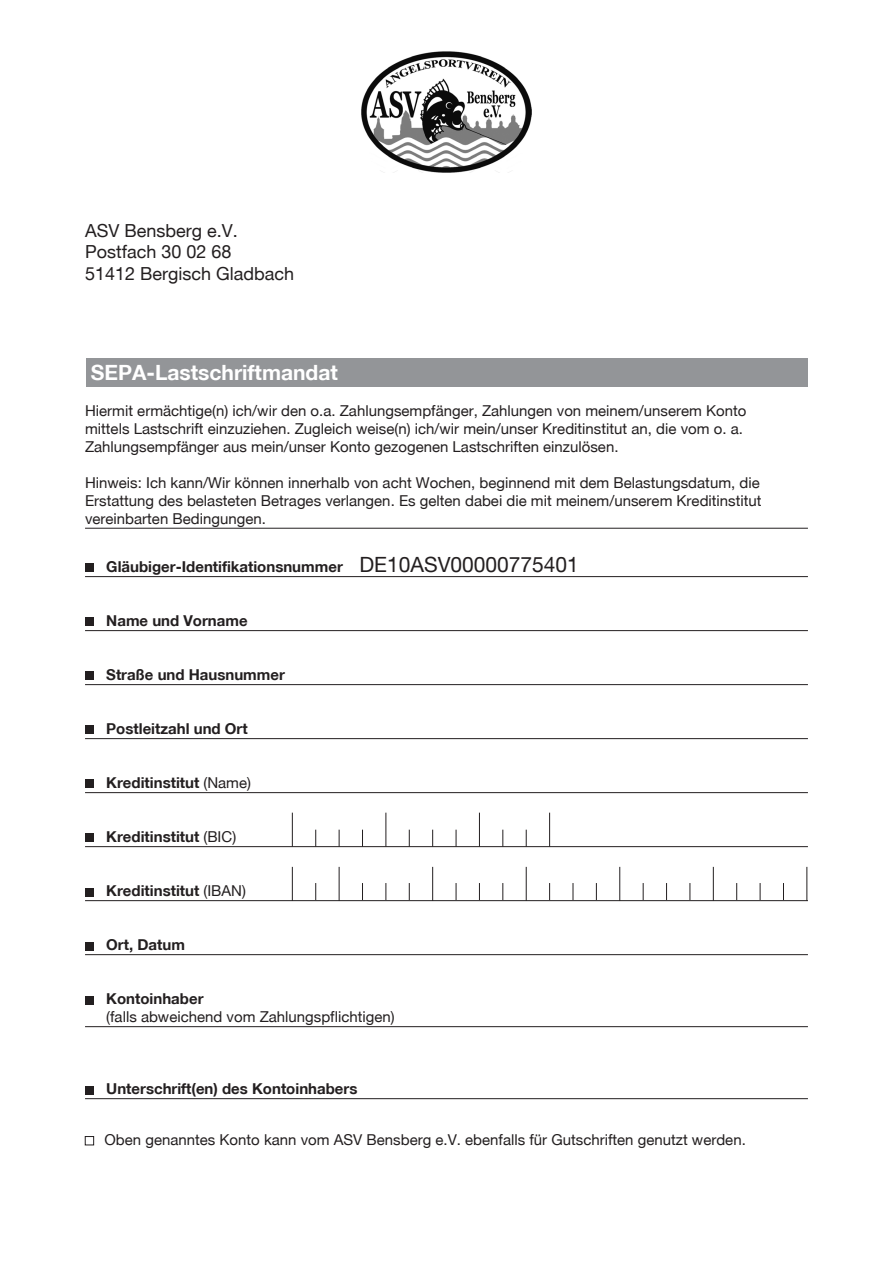
<style>
.page{position:relative;width:893px;height:1263px;background:#fff}
.page>*{position:absolute;margin:0;border:0;box-sizing:border-box;transform-origin:0 0}
.t1{font:700 21px "Helvetica Neue";color:#fff}
.t2{font:18px/21.6px "Helvetica Neue";color:#231f20}
.t3{font:15px/18px "Helvetica Neue";color:#231f20}
.t4{font:700 15px "Helvetica Neue";color:#231f20}
.s1{font-weight:400;font-size:21px}
.s2{font-weight:400}
</style>
<div class="page">
<img style="left:361px;top:51px;width:170px;height:121px">
<div style="left:86px;top:358px;width:721px;height:28px;background:#939598"></div>
<hr style="left:85px;top:528px;width:723px;height:1px;background:#231f20">
<hr style="left:85px;top:576px;width:723px;height:1px;background:#231f20">
<hr style="left:85px;top:630px;width:723px;height:1px;background:#231f20">
<hr style="left:85px;top:684px;width:723px;height:1px;background:#231f20">
<hr style="left:85px;top:738px;width:723px;height:1px;background:#231f20">
<hr style="left:85px;top:792px;width:723px;height:1px;background:#231f20">
<hr style="left:85px;top:846px;width:723px;height:1px;background:#231f20">
<hr style="left:85px;top:900px;width:723px;height:1px;background:#231f20">
<hr style="left:85px;top:954px;width:723px;height:1px;background:#231f20">
<hr style="left:85px;top:1026px;width:723px;height:1px;background:#231f20">
<hr style="left:85px;top:1098px;width:723px;height:1px;background:#231f20">
<div style="left:85px;top:564px;width:8px;height:8px;background:#231f20"></div>
<div style="left:85px;top:618px;width:8px;height:8px;background:#231f20"></div>
<div style="left:85px;top:672px;width:8px;height:8px;background:#231f20"></div>
<div style="left:85px;top:726px;width:8px;height:8px;background:#231f20"></div>
<div style="left:85px;top:780px;width:8px;height:8px;background:#231f20"></div>
<div style="left:85px;top:834px;width:8px;height:8px;background:#231f20"></div>
<div style="left:85px;top:888px;width:8px;height:8px;background:#231f20"></div>
<div style="left:85px;top:942px;width:8px;height:8px;background:#231f20"></div>
<div style="left:85px;top:996px;width:8px;height:8px;background:#231f20"></div>
<div style="left:85px;top:1086px;width:8px;height:8px;background:#231f20"></div>
<hr style="left:292px;top:867px;width:1px;height:34px;background:#231f20">
<svg style="left:315px;top:883px;width:1px;height:17px"></svg>
<hr style="left:339px;top:867px;width:1px;height:34px;background:#231f20">
<hr style="left:292px;top:813px;width:1px;height:34px;background:#231f20">
<svg style="left:362px;top:883px;width:1px;height:17px"></svg>
<svg style="left:315px;top:830px;width:1px;height:17px"></svg>
<svg style="left:386px;top:883px;width:1px;height:17px"></svg>
<svg style="left:339px;top:830px;width:1px;height:17px"></svg>
<svg style="left:409px;top:883px;width:1px;height:17px"></svg>
<svg style="left:362px;top:830px;width:1px;height:16px"></svg>
<hr style="left:432px;top:867px;width:1px;height:34px;background:#231f20">
<hr style="left:386px;top:813px;width:1px;height:34px;background:#231f20">
<svg style="left:456px;top:883px;width:1px;height:17px"></svg>
<svg style="left:409px;top:830px;width:1px;height:17px"></svg>
<svg style="left:479px;top:883px;width:1px;height:17px"></svg>
<svg style="left:432px;top:830px;width:1px;height:17px"></svg>
<svg style="left:503px;top:883px;width:1px;height:17px"></svg>
<svg style="left:456px;top:830px;width:1px;height:17px"></svg>
<hr style="left:526px;top:867px;width:1px;height:34px;background:#231f20">
<hr style="left:479px;top:813px;width:1px;height:34px;background:#231f20">
<svg style="left:549px;top:883px;width:1px;height:17px"></svg>
<svg style="left:503px;top:830px;width:1px;height:17px"></svg>
<svg style="left:573px;top:883px;width:1px;height:17px"></svg>
<svg style="left:526px;top:830px;width:1px;height:17px"></svg>
<svg style="left:596px;top:883px;width:1px;height:17px"></svg>
<hr style="left:619px;top:867px;width:1px;height:34px;background:#231f20">
<hr style="left:549px;top:813px;width:1px;height:34px;background:#231f20">
<svg style="left:643px;top:883px;width:1px;height:17px"></svg>
<svg style="left:666px;top:883px;width:1px;height:17px"></svg>
<svg style="left:690px;top:883px;width:1px;height:17px"></svg>
<hr style="left:713px;top:867px;width:1px;height:34px;background:#231f20">
<svg style="left:736px;top:883px;width:1px;height:17px"></svg>
<svg style="left:760px;top:883px;width:1px;height:17px"></svg>
<svg style="left:783px;top:883px;width:1px;height:17px"></svg>
<hr style="left:807px;top:867px;width:1px;height:34px;background:#231f20">
<div style="left:85px;top:1136px;width:9px;height:9px;border:1px solid #231f20"></div>
<p class="t2" style="left:85px;top:220px;width:211px">ASV Bensberg e.V.<br>Postfach 30 02 68<br>51412 Bergisch Gladbach</p>
<h1 class="t1" style="left:91px;top:359px;width:248px">SEPA-Lastschriftmandat</h1>
<p class="t3" style="left:85px;top:401px;width:663px">Hiermit ermächtige(n) ich/wir den o.a. Zahlungsempfänger, Zahlungen von meinem/unserem Konto mittels Lastschrift einzuziehen. Zugleich weise(n) ich/wir mein/unser Kreditinstitut an, die vom o. a.<br>Zahlungsempfänger aus mein/unser Konto gezogenen Lastschriften einzulösen.</p>
<p class="t3" style="left:85px;top:473px;width:678px">Hinweis: Ich kann/Wir können innerhalb von acht Wochen, beginnend mit dem Belastungsdatum, die<br>Erstattung des belasteten Betrages verlangen. Es gelten dabei die mit meinem/unserem Kreditinstitut vereinbarten Bedingungen.</p>
<p class="t4" style="left:106px;top:557px;width:474px">Gläubiger-Identifikationsnummer <span class="s1">DE10ASV00000775401</span></p>
<p class="t4" style="left:106px;top:611px;width:143px">Name und Vorname</p>
<p class="t4" style="left:106px;top:665px;width:180px">Straße und Hausnummer</p>
<p class="t4" style="left:106px;top:719px;width:143px">Postleitzahl und Ort</p>
<p class="t4" style="left:106px;top:773px;width:146px">Kreditinstitut <span class="s2">(Name)</span></p>
<p class="t4" style="left:106px;top:827px;width:131px">Kreditinstitut <span class="s2">(BIC)</span></p>
<p class="t4" style="left:106px;top:881px;width:141px">Kreditinstitut <span class="s2">(IBAN)</span></p>
<p class="t4" style="left:106px;top:935px;width:80px">Ort, Datum</p>
<p class="t4" style="left:106px;top:989px;width:99px">Kontoinhaber</p>
<p class="t3" style="left:106px;top:1008px;width:290px">(falls abweichend vom Zahlungspflichtigen)</p>
<p class="t4" style="left:106px;top:1079px;width:253px">Unterschrift(en) des Kontoinhabers</p>
<p class="t3" style="left:105px;top:1131px;width:643px">Oben genanntes Konto kann vom ASV Bensberg e.V. ebenfalls für Gutschriften genutzt werden.</p>
</div>
